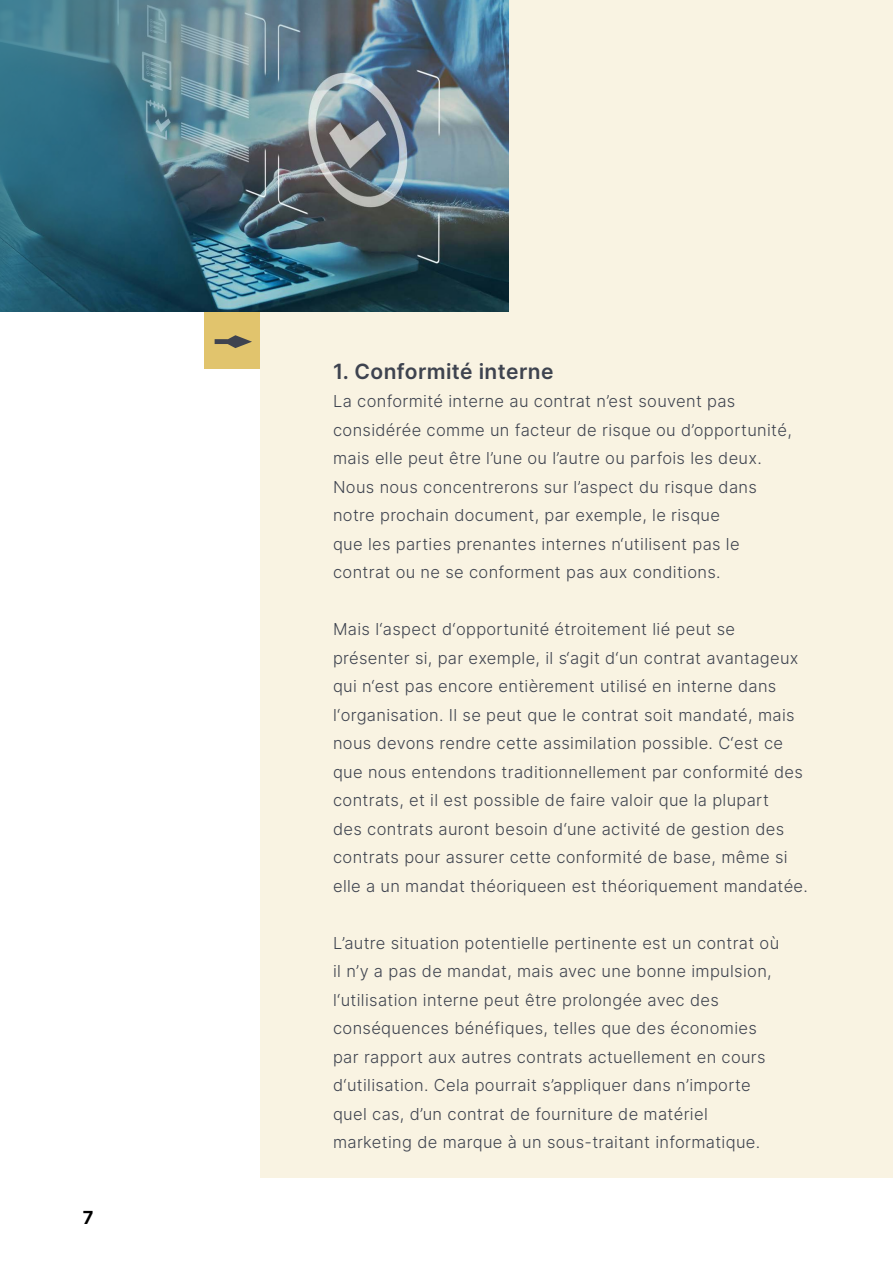
<style>
.page{position:relative;width:893px;height:1263px;background:#fff}
.page>*{position:absolute;margin:0;border:0;box-sizing:border-box;transform-origin:0 0}
.t1{font:600 21px "Inter";letter-spacing:.02em;color:#3e434f}
.t2{font:700 18px "Inter";color:#000}
.t3{font:300 16.5px/28.5px "Inter";letter-spacing:.02em;color:#3e434f}
</style>
<div class="page">
<div style="left:260px;top:0;width:633px;height:1178px;background:#f9f3e2"></div>
<div style="left:204px;top:312px;width:56px;height:57px;background:#e1c46d"></div>
<svg style="left:215px;top:335px;width:37px;height:13px"></svg>
<img style="left:0;top:0;width:508px;height:312px">
<p class="t2" style="left:83px;top:1204px;width:12px">7</p>
<p class="t1" style="left:333px;top:356px;width:222px">1. Conformité interne</p>
<p class="t3" style="left:333px;top:387px;width:460px">La conformité interne au contrat n’est souvent pas considérée comme un facteur de risque ou d’opportunité, mais elle peut être l’une ou l’autre ou parfois les deux.<br>Nous nous concentrerons sur l’aspect du risque dans notre prochain document, par exemple, le risque<br>que les parties prenantes internes n‘utilisent pas le contrat ou ne se conforment pas aux conditions.</p>
<p class="t3" style="left:333px;top:615px;width:476px">Mais l‘aspect d‘opportunité étroitement lié peut se présenter si, par exemple, il s‘agit d‘un contrat avantageux qui n‘est pas encore entièrement utilisé en interne dans l‘organisation. Il se peut que le contrat soit mandaté, mais nous devons rendre cette assimilation possible. C‘est ce que nous entendons traditionnellement par conformité des contrats, et il est possible de faire valoir que la plupart<br>des contrats auront besoin d‘une activité de gestion des contrats pour assurer cette conformité de base, même si elle a un mandat théoriqueen est théoriquement mandatée.</p>
<p class="t3" style="left:333px;top:928px;width:448px">L’autre situation potentielle pertinente est un contrat où il n’y a pas de mandat, mais avec une bonne impulsion, l‘utilisation interne peut être prolongée avec des conséquences bénéfiques, telles que des économies par rapport aux autres contrats actuellement en cours d‘utilisation. Cela pourrait s’appliquer dans n’importe quel cas, d’un contrat de fourniture de matériel marketing de marque à un sous-traitant informatique.</p>
</div>
